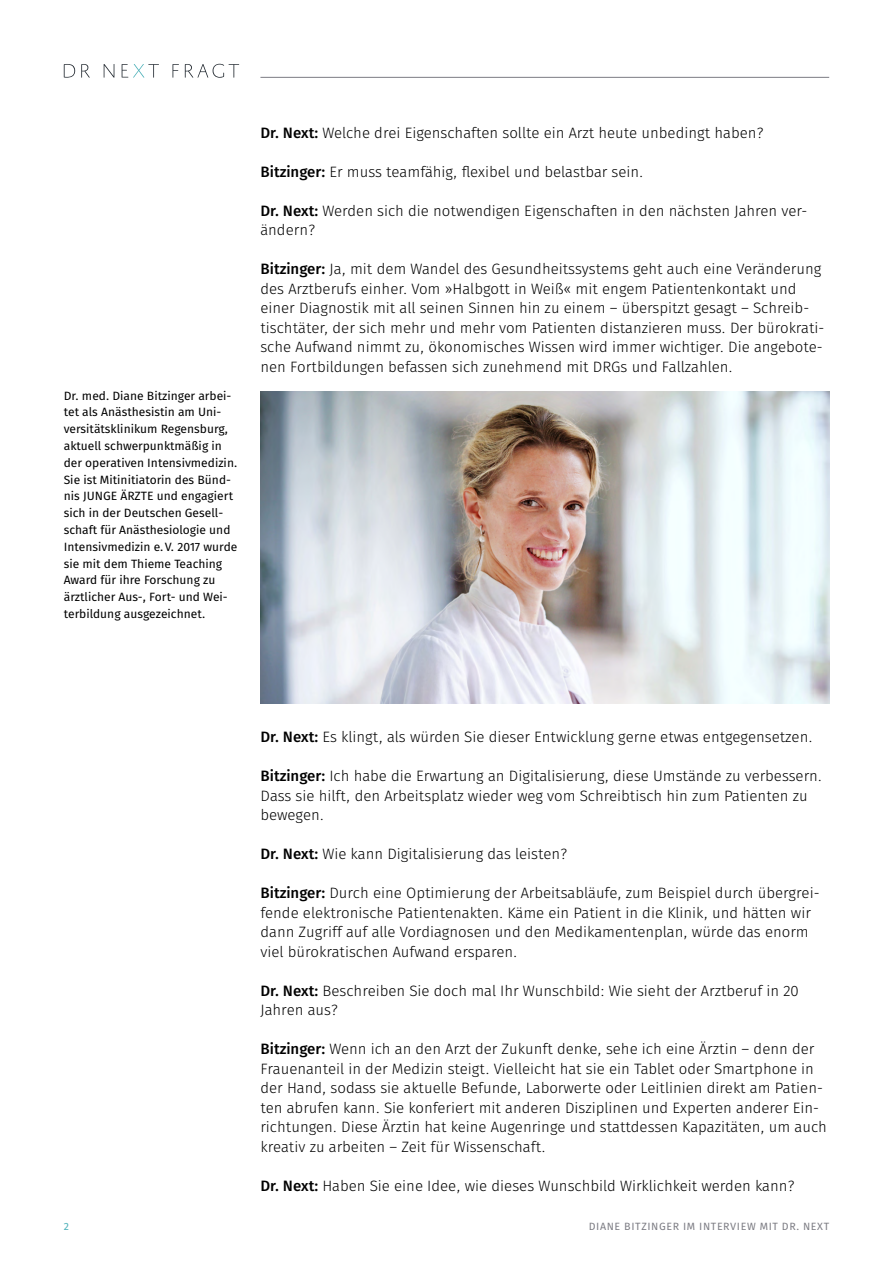
<style>
.page{position:relative;width:893px;height:1263px;background:#fff}
.page>*{position:absolute;margin:0;border:0;box-sizing:border-box;transform-origin:0 0}
.t1{font:15px/19.5px "Fira Sans OT Light";color:#000}
.t2{font:12px/16.8px "Fira Sans OT";color:#000}
.t3{font:10.5px "Fira Sans OT";letter-spacing:.06em;color:#7c7c83}
.t4{font:10.5px "Fira Sans OT";color:#4db1b9}
.s1{font-family:"Fira Sans OT Medium"}
</style>
<div class="page">
<svg style="left:172px;top:64px;width:67px;height:14px"></svg>
<svg style="left:64px;top:64px;width:95px;height:14px"></svg>
<hr style="left:260px;top:77px;width:569px;height:1px;background:#7c7c83">
<img style="left:260px;top:391px;width:569px;height:312px">
<p class="t2" style="left:64px;top:388px;width:175px">Dr. med. Diane Bitzinger arbei&shy;tet als Anästhesistin am Uni&shy;versitätsklinikum Regensburg, aktuell schwerpunktmäßig in der operativen Intensivmedizin.<br>Sie ist Mitinitiatorin des Bünd&shy;nis JUNGE ÄRZTE und engagiert sich in der Deutschen Gesell&shy;schaft für Anästhesiologie und<br>Intensivmedizin e.V. 2017 wurde sie mit dem Thieme Teaching<br>Award für ihre Forschung zu ärztlicher Aus-, Fort- und Wei&shy;terbildung ausgezeichnet.</p>
<p class="t1" style="left:260px;top:124px;width:505px"><span class="s1">Dr. Next:</span> Welche drei Eigenschaften sollte ein Arzt heute unbedingt haben?</p>
<p class="t1" style="left:260px;top:163px;width:384px"><span class="s1">Bitzinger:</span> Er muss teamfähig, flexibel und belastbar sein.</p>
<p class="t1" style="left:260px;top:202px;width:548px"><span class="s1">Dr. Next:</span> Werden sich die notwendigen Eigenschaften in den nächsten Jahren ver&shy;ändern?</p>
<p class="t1" style="left:260px;top:260px;width:565px"><span class="s1">Bitzinger:</span> Ja, mit dem Wandel des Gesundheitssystems geht auch eine Veränderung des Arztberufs einher. Vom »Halbgott in Weiß« mit engem Patientenkontakt und einer Diagnostik mit all seinen Sinnen hin zu einem – überspitzt gesagt – Schreib&shy;tischtäter, der sich mehr und mehr vom Patienten distanzieren muss. Der bürokrati&shy;sche Aufwand nimmt zu, ökonomisches Wissen wird immer wichtiger. Die angebote&shy;nen Fortbildungen befassen sich zunehmend mit DRGs und Fallzahlen.</p>
<p class="t1" style="left:260px;top:728px;width:554px"><span class="s1">Dr. Next:</span> Es klingt, als würden Sie dieser Entwicklung gerne etwas entgegensetzen.</p>
<p class="t1" style="left:260px;top:767px;width:563px"><span class="s1">Bitzinger:</span> Ich habe die Erwartung an Digitalisierung, diese Umstände zu verbessern.<br>Dass sie hilft, den Arbeitsplatz wieder weg vom Schreibtisch hin zum Patienten zu bewegen.</p>
<p class="t1" style="left:260px;top:845px;width:309px"><span class="s1">Dr. Next:</span> Wie kann Digitalisierung das leisten?</p>
<p class="t1" style="left:260px;top:884px;width:561px"><span class="s1">Bitzinger:</span> Durch eine Optimierung der Arbeitsabläufe, zum Beispiel durch übergrei&shy;fende elektronische Patientenakten. Käme ein Patient in die Klinik, und hätten wir dann Zugriff auf alle Vordiagnosen und den Medikamentenplan, würde das enorm viel bürokratischen Aufwand ersparen.</p>
<p class="t1" style="left:260px;top:982px;width:540px"><span class="s1">Dr. Next:</span> Beschreiben Sie doch mal Ihr Wunschbild: Wie sieht der Arztberuf in 20<br>Jahren aus?</p>
<p class="t1" style="left:260px;top:1040px;width:568px"><span class="s1">Bitzinger:</span> Wenn ich an den Arzt der Zukunft denke, sehe ich eine Ärztin – denn der Frauenanteil in der Medizin steigt. Vielleicht hat sie ein Tablet oder Smartphone in der Hand, sodass sie aktuelle Befunde, Laborwerte oder Leitlinien direkt am Patien&shy;ten abrufen kann. Sie konferiert mit anderen Disziplinen und Experten anderer Ein&shy;richtungen. Diese Ärztin hat keine Augenringe und stattdessen Kapazitäten, um auch kreativ zu arbeiten – Zeit für Wissenschaft.</p>
<p class="t1" style="left:260px;top:1177px;width:536px"><span class="s1">Dr. Next:</span> Haben Sie eine Idee, wie dieses Wunschbild Wirklichkeit werden kann?</p>
<p class="t4" style="left:64px;top:1219px;width:7px">2</p>
<p class="t3" style="left:589px;top:1219px;width:242px">DIANE BITZINGER IM INTERVIEW MIT DR. NEXT</p>
</div>
